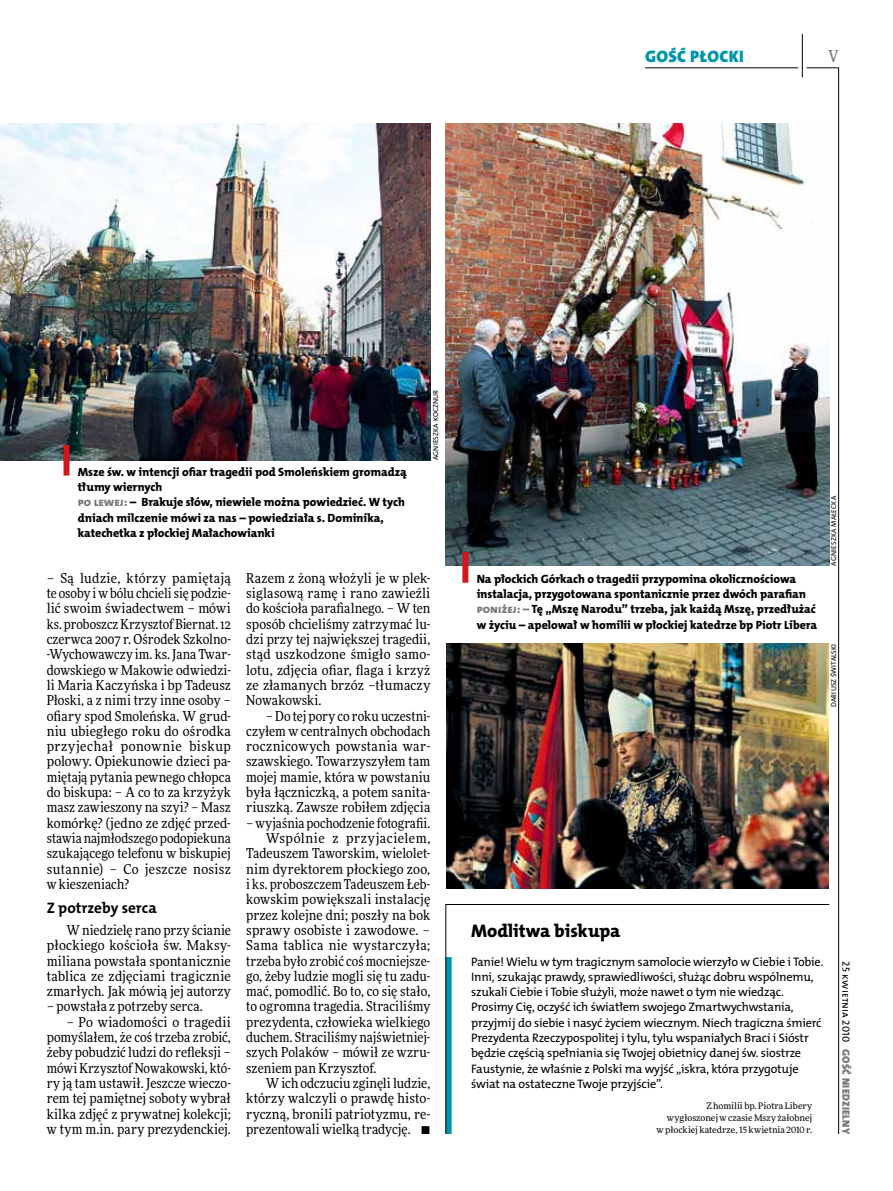
<style>
.page{position:relative;width:893px;height:1191px;background:#fff}
.page>*{position:absolute;margin:0;border:0;box-sizing:border-box;transform-origin:0 0}
.t1{font:18.3px "The Mix HP8 Ex Bld";color:#000}
.t2{font:16.65px "The Mix HP9 Blk";letter-spacing:.02em;color:#0096aa}
.t3{font:500 16.5px "Freeday Narrow";color:#787779;scale:.9 1}
.t4{font:15.3px "The Mix HP7 Bld";color:#000}
.t5{font:13.65px/15.3px "Freeday Narrow News";letter-spacing:.005em;color:#000;text-align:justify}
.t6{font:13.65px "Freeday Narrow News";letter-spacing:.025em;color:#000}
.t7{font:13.65px "Freeday Narrow News";letter-spacing:.035em;color:#000}
.t8{font:12.3px/15.3px "The Mix HP5 Plain";letter-spacing:-.015em;color:#000}
.t9{font:12px/15.3px "The Mix HP8 Ex Bld";letter-spacing:-.005em;color:#000}
.t10{font:10.5px "The Mix HP9 Blk";letter-spacing:.025em;color:#787779}
.t11{font:10.5px "The Mix HP5 Plain";color:#000}
.t12{font:9px/12px "Freeday News";color:#000;text-align:right}
.t13{font:7.2px "The Mix HP5 Plain";letter-spacing:.015em;color:#000}
.s1{color:#787779}
</style>
<div class="page">
<hr style="left:806px;top:68px;width:33px;height:1px;background:#000">
<hr style="left:645px;top:68px;width:153px;height:1px;background:#000">
<hr style="left:838px;top:68px;width:1px;height:1066px;background:#000">
<hr style="left:802px;top:34px;width:1px;height:43px;background:#000">
<img style="left:0;top:123px;width:430px;height:337px">
<img style="left:446px;top:644px;width:383px;height:245px">
<img style="left:446px;top:123px;width:383px;height:442px">
<svg style="left:445px;top:904px;width:385px;height:230px"></svg>
<div style="left:64px;top:445px;width:6px;height:30px;background:#d3151f"></div>
<div style="left:462px;top:552px;width:6px;height:31px;background:#d3151f"></div>
<p class="t2" style="left:645px;top:46px;width:100px">GOŚĆ PŁOCKI</p>
<p class="t3" style="left:828px;top:46px;width:13px">V</p>
<p class="t9" style="left:78px;top:464px;width:330px">Msze św. w intencji ofiar tragedii pod Smoleńskiem gromadzą tłumy wiernych<br><span class="s1">po lewej:</span> – Brakuje słów, niewiele można powiedzieć. W tych dniach milczenie mówi za nas – powiedziała s. Dominika, katechetka z płockiej Małachowianki</p>
<p class="t13" style="left:431px;top:460px;width:72px;rotate:-90deg">Agnieszka Kocznur</p>
<p class="t5" style="left:47px;top:570px;width:186px">– Są ludzie, którzy pamiętają te osoby i w bólu chcieli się podzie&shy;lić swoim świadectwem – mówi ks. proboszcz Krzysztof Biernat. 12 czerwca 2007 r. Ośrodek Szkolno--Wychowawczy im. ks. Jana Twar&shy;dowskiego w Makowie odwiedzi&shy;li Maria Kaczyńska i bp Tadeusz Płoski, a z nimi trzy inne osoby – ofiary spod Smoleńska. W grud&shy;niu ubiegłego roku do ośrodka przyjechał ponownie biskup polowy. Opiekunowie dzieci pa&shy;miętają pytania pewnego chłopca do biskupa: – A co to za krzyżyk masz zawieszony na szyi? – Masz komórkę? (jedno ze zdjęć przed&shy;stawia najmłodszego podopiekuna szukającego telefonu w biskupiej sutannie) – Co jeszcze nosisz w kieszeniach?</p>
<p class="t4" style="left:47px;top:898px;width:112px">Z potrzeby serca</p>
<p class="t5" style="left:47px;top:922px;width:186px;text-indent:20px">W niedzielę rano przy ścianie płockiego kościoła św. Maksy&shy;miliana powstała spontanicznie tablica ze zdjęciami tragicznie zmarłych. Jak mówią jej autorzy</p>
<p class="t5" style="left:47px;top:998px;width:157px">– powstała z potrzeby serca.</p>
<p class="t5" style="left:47px;top:1014px;width:186px;text-indent:20px">– Po wiadomości o tragedii pomyślałem, że coś trzeba zrobić, żeby pobudzić ludzi do refleksji – mówi Krzysztof Nowakowski, któ&shy;ry ją tam ustawił. Jeszcze wieczo&shy;rem tej pamiętnej soboty wybrał kilka zdjęć z prywatnej kolekcji; w tym m.in. pary prezydenckiej.</p>
<p class="t5" style="left:246px;top:570px;width:186px">Razem z żoną włożyli je w plek&shy;siglasową ramę i rano zawieźli do kościoła parafialnego. – W ten sposób chcieliśmy zatrzymać lu&shy;dzi przy tej największej tragedii, stąd uszkodzone śmigło samo&shy;lotu, zdjęcia ofiar, flaga i krzyż ze złamanych brzóz –tłumaczy Nowakowski.</p>
<p class="t5" style="left:246px;top:708px;width:186px;text-indent:20px">– Do tej pory co roku uczestni&shy;czyłem w centralnych obchodach rocznicowych powstania war&shy;szawskiego. Towarzyszyłem tam mojej mamie, która w powstaniu była łączniczką, a potem sanita&shy;riuszką. Zawsze robiłem zdjęcia</p>
<p class="t5" style="left:246px;top:815px;width:186px">– wyjaśnia pochodzenie fotografii.</p>
<p class="t7" style="left:266px;top:829px;width:166px">Wspólnie z przyjacielem,</p>
<p class="t5" style="left:246px;top:845px;width:186px">Tadeuszem Taworskim, wielolet-</p>
<p class="t5" style="left:246px;top:861px;width:186px">nim dyrektorem płockiego zoo,</p>
<p class="t5" style="left:246px;top:876px;width:186px">i ks. proboszczem Tadeuszem Łeb-</p>
<p class="t5" style="left:246px;top:891px;width:186px">kowskim powiększali instalację</p>
<p class="t5" style="left:246px;top:907px;width:186px">przez kolejne dni; poszły na bok</p>
<p class="t5" style="left:246px;top:922px;width:186px">sprawy osobiste i zawodowe. –</p>
<p class="t6" style="left:246px;top:937px;width:186px">Sama tablica nie wystarczyła;</p>
<p class="t5" style="left:246px;top:953px;width:186px">trzeba było zrobić coś mocniejsze-</p>
<p class="t5" style="left:246px;top:968px;width:186px">go, żeby ludzie mogli się tu zadu-</p>
<p class="t5" style="left:246px;top:983px;width:186px">mać, pomodlić. Bo to, co się stało,</p>
<p class="t5" style="left:246px;top:998px;width:186px">to ogromna tragedia. Straciliśmy</p>
<p class="t5" style="left:246px;top:1014px;width:186px">prezydenta, człowieka wielkiego</p>
<p class="t5" style="left:246px;top:1029px;width:186px">duchem. Straciliśmy najświetniej-</p>
<p class="t5" style="left:246px;top:1044px;width:186px">szych Polaków – mówił ze wzru-</p>
<p class="t5" style="left:246px;top:1060px;width:132px">szeniem pan Krzysztof.</p>
<p class="t5" style="left:266px;top:1075px;width:166px">W ich odczuciu zginęli ludzie,</p>
<p class="t5" style="left:246px;top:1090px;width:186px">którzy walczyli o prawdę histo-</p>
<p class="t5" style="left:246px;top:1106px;width:186px">ryczną, bronili patriotyzmu, re-</p>
<p class="t5" style="left:246px;top:1121px;width:186px">prezentowali wielką tradycję. •</p>
<p class="t9" style="left:477px;top:571px;width:342px">Na płockich Górkach o tragedii przypomina okolicznościowa instalacja, przygotowana spontanicznie przez dwóch parafian <span class="s1">poniżej: –</span> Tę „Mszę Narodu” trzeba, jak każdą Mszę, przedłużać w życiu – apelował w homilii w płockiej katedrze bp Piotr Libera</p>
<p class="t13" style="left:829px;top:565px;width:71px;rotate:-90deg">Agnieszka Małecka</p>
<p class="t13" style="left:829px;top:707px;width:65px;rotate:-90deg">Dariusz Świtalski</p>
<h1 class="t1" style="left:471px;top:919px;width:151px">Modlitwa biskupa</h1>
<p class="t8" style="left:471px;top:953px;width:354px">Panie! Wielu w tym tragicznym samolocie wierzyło w Ciebie i Tobie.<br>I nni, szukając prawdy, sprawiedliwości, służąc dobru wspólnemu, szukali Ciebie i Tobie służyli, może nawet o tym nie wiedząc.<br>Prosimy Cię, oczyść ich światłem swojego Zmartwychwstania, przyjmij do siebie i nasyć życiem wiecznym. N iech tragiczna śmierć Prezydenta Rzeczypospolitej i tylu, tylu wspaniałych Braci i Sióstr będzie częścią spełniania się Twojej obietnicy danej św. siostrze Faustynie, że właśnie z Polski ma wyjść „iskra, która przygotuje świat na ostateczne Twoje przyjście”.</p>
<p class="t12" style="left:656px;top:1099px;width:157px">Z homilii bp. Piotra Libery wygłoszonej w czasie Mszy żałobnej<br>w płockiej katedrze, 15 kwietnia 2010 r.</p>
<p class="t11" style="left:853px;top:961px;width:82px;rotate:90deg">25 kwietnia 2010</p>
<p class="t10" style="left:853px;top:1049px;width:86px;rotate:90deg">GOŚĆ NIEDZIELNY</p>
</div>
